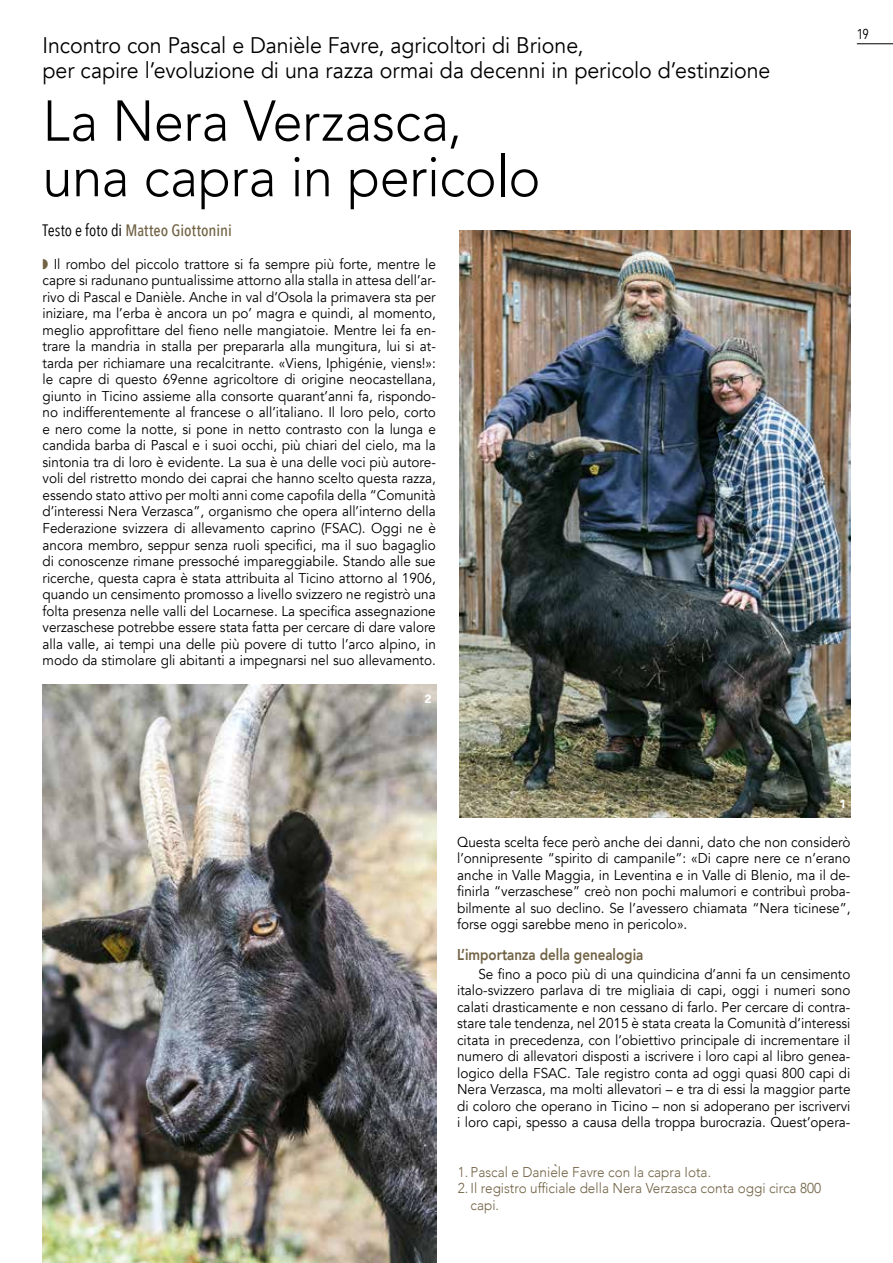
<style>
.page{position:relative;width:893px;height:1263px;background:#fff}
.page>*{position:absolute;margin:0;border:0;box-sizing:border-box;transform-origin:0 0}
.t1{font:300 57px/55.5px "Avenir";letter-spacing:-.01em;color:#000;scale:.95 1}
.t2{font:22.5px/25.5px "Avenir";letter-spacing:-.005em;color:#000;scale:.95 1}
.t3{font:500 16.5px "Avenir Next Condensed";color:#716244}
.t4{font:800 15.75px "Avenir";color:#716244;scale:.85 1}
.t5{font:14.25px/16.5px "Avenir";color:#000;text-align:justify;scale:.95 1}
.t6{font:300 14.25px/16.5px "Avenir";color:#716244;scale:.95 1}
.t7{font:14.25px "Avenir Next Condensed";color:#000;scale:.95 1}
.t8{font:900 12px "Avenir";color:#fff}
.s1{font-weight:400;color:#000}
.s2{font-family:"Arial";font-weight:400}
</style>
<div class="page">
<img style="left:459px;top:230px;width:391px;height:587px">
<img style="left:43px;top:685px;width:394px;height:578px">
<hr style="left:857px;top:44px;width:36px;height:1px;background:#000">
<h2 class="t2" style="left:43px;top:33px;width:768px">Incontro con Pascal e Danièle Favre, agricoltori di Brione,<br>per capire l’evoluzione di una razza ormai da decenni in pericolo d’estinzione</h2>
<h1 class="t1" style="left:43px;top:93px;width:526px">La Nera Verzasca, una capra in pericolo</h1>
<p class="t3" style="left:43px;top:220px;width:191px"><span class="s1">Testo e foto di</span> Matteo Giottonini</p>
<p class="t5" style="left:43px;top:256px;width:416px;text-indent:11px">Il rombo del piccolo trattore si fa sempre più forte, mentre le capre si radunano puntualissime attorno alla stalla in attesa dell’ar&shy;rivo di Pascal e Danièle. Anche in val d’Osola la primavera sta per iniziare, ma l’erba è ancora un po’ magra e quindi, al momento, meglio approfittare del fieno nelle mangiatoie. Mentre lei fa en&shy;trare la mandria in stalla per prepararla alla mungitura, lui si at&shy;tarda per richiamare una recalcitrante. «Viens, Iphigénie, viens!»: le capre di questo 69enne agricoltore di origine neocastellana, giunto in Ticino assieme alla consorte quarant’anni fa, rispondo&shy;no indifferentemente al francese o all’italiano. Il loro pelo, corto e nero come la notte, si pone in netto contrasto con la lunga e candida barba di Pascal e i suoi occhi, più chiari del cielo, ma la sintonia tra di loro è evidente. La sua è una delle voci più autore&shy;voli del ristretto mondo dei caprai che hanno scelto questa razza, essendo stato attivo per molti anni come capofila della “Comunità d’interessi Nera Verzasca”, organismo che opera all’interno della Federazione svizzera di allevamento caprino (FSAC). Oggi ne è ancora membro, seppur senza ruoli specifici, ma il suo bagaglio di conoscenze rimane pressoché impareggiabile. Stando alle sue ricerche, questa capra è stata attribuita al Ticino attorno al 1906, quando un censimento promosso a livello svizzero ne registrò una folta presenza nelle valli del Locarnese. La specifica assegnazione verzaschese potrebbe essere stata fatta per cercare di dare valore alla valle, ai tempi una delle più povere di tutto l’arco alpino, in modo da stimolare gli abitanti a impegnarsi nel suo allevamento.</p>
<p class="t8" style="left:425px;top:688px;width:9px">2</p>
<p class="t7" style="left:857px;top:22px;width:14px">19</p>
<p class="t8" style="left:839px;top:793px;width:9px">1</p>
<p class="t5" style="left:457px;top:834px;width:416px">Questa scelta fece però anche dei danni, dato che non considerò l’onnipresente “spirito di campanile”: «Di capre nere ce n’erano anche in Valle Maggia, in Leventina e in Valle di Blenio, ma il de&shy;finirla “verzaschese” creò non pochi malumori e contribuì proba&shy;bilmente al suo declino. Se l’avessero chiamata “Nera ticinese”, forse oggi sarebbe meno in pericolo».</p>
<p class="t4" style="left:457px;top:942px;width:221px">L’importanza della genealogia</p>
<p class="t5" style="left:457px;top:966px;width:416px;text-indent:21px">Se fino a poco più di una quindicina d’anni fa un censimento italo-svizzero parlava di tre migliaia di capi, oggi i numeri sono calati drasticamente e non cessano di farlo. Per cercare di contra&shy;stare tale tendenza, nel 2015 è stata creata la Comunità d’interessi citata in precedenza, con l’obiettivo principale di incrementare il numero di allevatori disposti a iscrivere i loro capi al libro genea&shy;logico della FSAC. Tale registro conta ad oggi quasi 800 capi di Nera Verzasca, ma molti allevatori – e tra di essi la maggior parte di coloro che operano in Ticino – non si adoperano per iscrivervi i loro capi, spesso a causa della troppa burocrazia. Quest’opera-</p>
<p class="t6" style="left:458px;top:1163px;width:268px">1. Pascal e Danie<span class="s2">̀</span>le Favre con la capra Iota.</p>
<p class="t6" style="left:471px;top:1180px;width:371px;text-indent:-13px">2. Il registro ufficiale della Nera Verzasca conta oggi circa 800 capi.</p>
</div>
